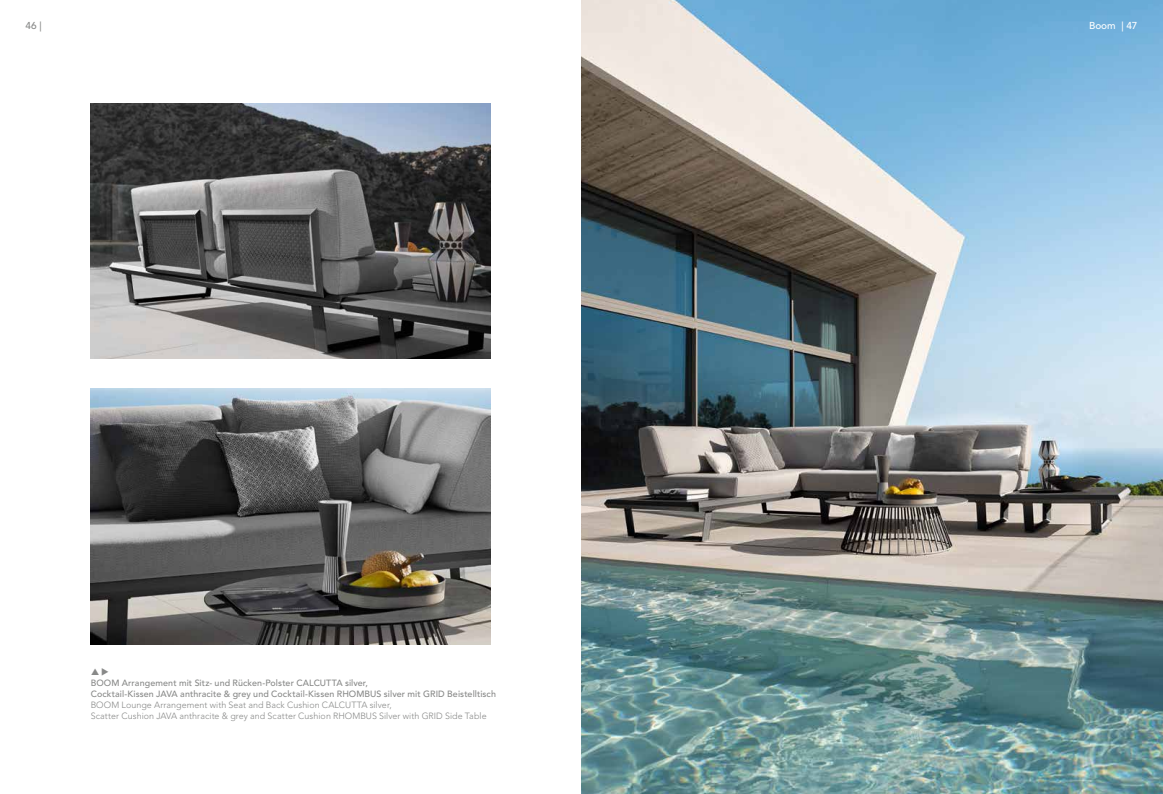
<style>
.page{position:relative;width:1163px;height:794px;background:#fff}
.page>*{position:absolute;margin:0;border:0;box-sizing:border-box;transform-origin:0 0}
.t1{font:500 10px "Avenir LT Std";color:#fff}
.t2{font:500 10px "Avenir LT Std";color:#888988}
.t3{font:500 9px/11px "Avenir LT Std";letter-spacing:.01em;color:#888988}
.t4{font:300 9px/11px "Avenir LT Std";letter-spacing:.005em;color:#888988}
</style>
<div class="page">
<img style="left:581px;top:0;width:581px;height:794px">
<img style="left:91px;top:389px;width:399px;height:255px">
<img style="left:91px;top:103px;width:399px;height:255px">
<p class="t2" style="left:26px;top:20px;width:18px">46 |</p>
<p class="t1" style="left:1088px;top:20px;width:50px">Boom | 47</p>
<p class="t3" style="left:91px;top:678px;width:407px">BOOM Arrangement mit Sitz- und Rücken-Polster CALCUTTA silver,<br>Cocktail-Kissen JAVA anthracite &amp; grey und Cocktail-Kissen RHOMBUS silver mit GRID Beistelltisch</p>
<p class="t4" style="left:91px;top:700px;width:397px">BOOM Lounge Arrangement with Seat and Back Cushion CALCUTTA silver,<br>Scatter Cushion JAVA anthracite &amp; grey and Scatter Cushion RHOMBUS Silver with GRID Side Table</p>
</div>
